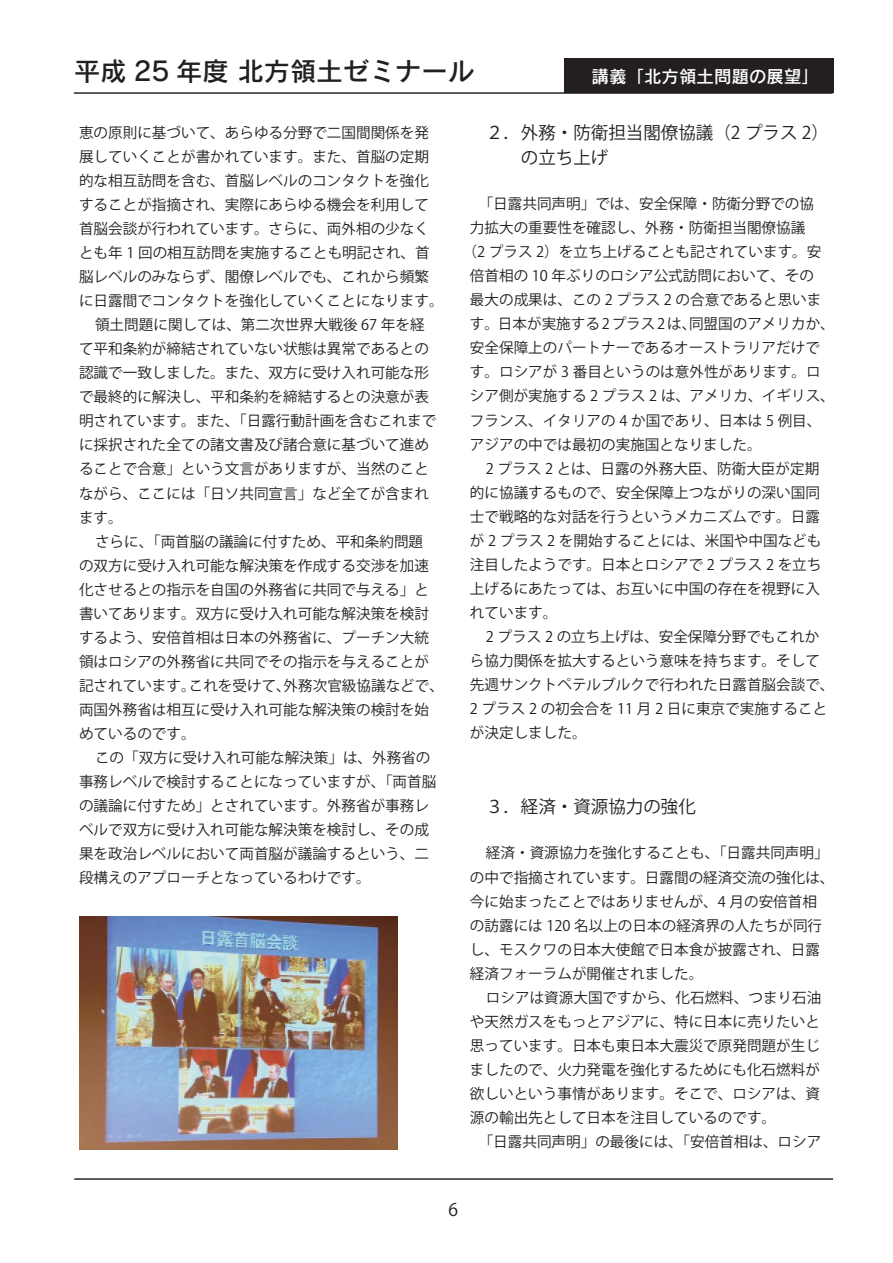
<style>
.page{position:relative;width:893px;height:1263px;background:#fff}
.page>*{position:absolute;margin:0;border:0;box-sizing:border-box;transform-origin:0 0}
.t1{font:26.25px "Rodin CID DB 90 msp RKSJ H";color:#231f20}
.t2{font:17.55px/24px "Koz Go Pro Regular 90 msp RKSJ H";color:#231f20}
.t3{font:17.55px "Rodin CID DB 90 msp RKSJ H";color:#fff}
.t4{font:14.55px/24px "Koz Go Pro Regular 90 msp RKSJ H";color:#231f20}
</style>
<div class="page">
<hr style="left:74px;top:92px;width:758px;height:2px;background:#231f20">
<hr style="left:74px;top:1178px;width:759px;height:2px;background:#231f20">
<div style="left:564px;top:58px;width:269px;height:35px;background:#231f20"></div>
<img style="left:79px;top:917px;width:318px;height:232px">
<h1 class="t1" style="left:74px;top:61px;width:401px">平成 25 年度 北方領土ゼミナール</h1>
<p class="t3" style="left:591px;top:70px;width:229px">講義「北方領土問題の展望」</p>
<p class="t4" style="left:79px;top:122px;width:351px">恵の原則に基づいて、あらゆる分野で二国間関係を発</p>
<p class="t4" style="left:79px;top:146px;width:351px">展していくことが書かれています。また、首脳の定期</p>
<p class="t4" style="left:79px;top:170px;width:351px">的な相互訪問を含む、首脳レベルのコンタクトを強化</p>
<p class="t4" style="left:79px;top:194px;width:351px">することが指摘され、実際にあらゆる機会を利用して</p>
<p class="t4" style="left:79px;top:218px;width:351px">首脳会談が行われています。さらに、両外相の少なく</p>
<p class="t4" style="left:79px;top:243px;width:352px">とも年 1 回の相互訪問を実施することも明記され、首</p>
<p class="t4" style="left:79px;top:267px;width:351px">脳レベルのみならず、閣僚レベルでも、これから頻繁</p>
<p class="t4" style="left:79px;top:291px;width:366px">に日露間でコンタクトを強化していくことになります。</p>
<p class="t4" style="left:95px;top:315px;width:331px">領土問題に関しては、第二次世界大戦後 67 年を経</p>
<p class="t4" style="left:79px;top:339px;width:351px">て平和条約が締結されていない状態は異常であるとの</p>
<p class="t4" style="left:79px;top:363px;width:351px">認識で一致しました。また、双方に受け入れ可能な形</p>
<p class="t4" style="left:79px;top:387px;width:351px">で最終的に解決し、平和条約を締結するとの決意が表</p>
<p class="t4" style="left:79px;top:411px;width:359px">明されています。また、「日露行動計画を含むこれまで</p>
<p class="t4" style="left:79px;top:435px;width:351px">に採択された全ての諸文書及び諸合意に基づいて進め</p>
<p class="t4" style="left:79px;top:459px;width:351px">ることで合意」という文言がありますが、当然のこと</p>
<p class="t4" style="left:79px;top:483px;width:351px">ながら、ここには「日ソ共同宣言」など全てが含まれ</p>
<p class="t4" style="left:79px;top:507px;width:45px">ます。</p>
<p class="t4" style="left:95px;top:531px;width:329px">さらに、「両首脳の議論に付すため、平和条約問題</p>
<p class="t4" style="left:79px;top:555px;width:351px">の双方に受け入れ可能な解決策を作成する交渉を加速</p>
<p class="t4" style="left:79px;top:579px;width:351px">化させるとの指示を自国の外務省に共同で与える」と</p>
<p class="t4" style="left:79px;top:603px;width:351px">書いてあります。双方に受け入れ可能な解決策を検討</p>
<p class="t4" style="left:79px;top:627px;width:351px">するよう、安倍首相は日本の外務省に、プーチン大統</p>
<p class="t4" style="left:79px;top:651px;width:351px">領はロシアの外務省に共同でその指示を与えることが</p>
<p class="t4" style="left:79px;top:675px;width:366px">記されています。これを受けて、外務次官級協議などで、</p>
<p class="t4" style="left:79px;top:699px;width:351px">両国外務省は相互に受け入れ可能な解決策の検討を始</p>
<p class="t4" style="left:79px;top:724px;width:118px">めているのです。</p>
<p class="t4" style="left:95px;top:748px;width:337px">この「双方に受け入れ可能な解決策」は、外務省の</p>
<p class="t4" style="left:79px;top:772px;width:359px">事務レベルで検討することになっていますが、「両首脳</p>
<p class="t4" style="left:79px;top:796px;width:351px">の議論に付すため」とされています。外務省が事務レ</p>
<p class="t4" style="left:79px;top:820px;width:351px">ベルで双方に受け入れ可能な解決策を検討し、その成</p>
<p class="t4" style="left:79px;top:844px;width:351px">果を政治レベルにおいて両首脳が議論するという、二</p>
<p class="t4" style="left:79px;top:868px;width:293px">段構えのアプローチとなっているわけです。</p>
<p class="t2" style="left:486px;top:123px;width:344px">２．外務・防衛担当閣僚協議（2 プラス 2）　　の立ち上げ</p>
<p class="t4" style="left:478px;top:194px;width:337px">「日露共同声明」では、安全保障・防衛分野での協</p>
<p class="t4" style="left:470px;top:218px;width:337px">力拡大の重要性を確認し、外務・防衛担当閣僚協議</p>
<p class="t4" style="left:462px;top:242px;width:360px">（2 プラス 2）を立ち上げることも記されています。安</p>
<p class="t4" style="left:470px;top:266px;width:346px">倍首相の 10 年ぶりのロシア公式訪問において、その</p>
<p class="t4" style="left:470px;top:290px;width:353px">最大の成果は、この 2 プラス 2 の合意であると思いま</p>
<p class="t4" style="left:470px;top:314px;width:366px">す。日本が実施する 2プラス 2は、同盟国のアメリカか、</p>
<p class="t4" style="left:470px;top:338px;width:351px">安全保障上のパートナーであるオーストラリアだけで</p>
<p class="t4" style="left:470px;top:362px;width:352px">す。ロシアが 3 番目というのは意外性があります。ロ</p>
<p class="t4" style="left:470px;top:386px;width:366px">シア側が実施する 2 プラス 2 は、アメリカ、イギリス、</p>
<p class="t4" style="left:470px;top:410px;width:353px">フランス、イタリアの 4 か国であり、日本は 5 例目、</p>
<p class="t4" style="left:470px;top:434px;width:293px">アジアの中では最初の実施国となりました。</p>
<p class="t4" style="left:486px;top:458px;width:335px">2 プラス 2 とは、日露の外務大臣、防衛大臣が定期</p>
<p class="t4" style="left:470px;top:482px;width:351px">的に協議するもので、安全保障上つながりの深い国同</p>
<p class="t4" style="left:470px;top:506px;width:351px">士で戦略的な対話を行うというメカニズムです。日露</p>
<p class="t4" style="left:470px;top:530px;width:353px">が 2 プラス 2 を開始することには、米国や中国なども</p>
<p class="t4" style="left:470px;top:554px;width:353px">注目したようです。日本とロシアで 2 プラス 2 を立ち</p>
<p class="t4" style="left:470px;top:578px;width:351px">上げるにあたっては、お互いに中国の存在を視野に入</p>
<p class="t4" style="left:470px;top:602px;width:89px">れています。</p>
<p class="t4" style="left:486px;top:627px;width:335px">2 プラス 2 の立ち上げは、安全保障分野でもこれか</p>
<p class="t4" style="left:470px;top:651px;width:351px">ら協力関係を拡大するという意味を持ちます。そして</p>
<p class="t4" style="left:470px;top:675px;width:366px">先週サンクトペテルブルクで行われた日露首脳会談で、</p>
<p class="t4" style="left:470px;top:699px;width:359px">2 プラス 2 の初会合を 11 月 2 日に東京で実施すること</p>
<p class="t4" style="left:470px;top:723px;width:118px">が決定しました。</p>
<p class="t2" style="left:486px;top:797px;width:211px">３．経済・資源協力の強化</p>
<p class="t4" style="left:470px;top:843px;width:366px;text-indent:16px">経済・資源協力を強化することも、「日露共同声明」の中で指摘されています。日露間の経済交流の強化は、今に始まったことではありませんが、4 月の安倍首相の訪露には 120 名以上の日本の経済界の人たちが同行し、モスクワの日本大使館で日本食が披露され、日露経済フォーラムが開催されました。</p>
<p class="t4" style="left:470px;top:987px;width:353px;text-align:justify;text-indent:16px">ロシアは資源大国ですから、化石燃料、つまり石油や天然ガスをもっとアジアに、特に日本に売りたいと思っています。日本も東日本大震災で原発問題が生じましたので、火力発電を強化するためにも化石燃料が欲しいという事情があります。そこで、ロシアは、資源の輸出先として日本を注目しているのです。</p>
<p class="t4" style="left:478px;top:1132px;width:344px">「日露共同声明」の最後には、「安倍首相は、ロシア</p>
<p class="t2" style="left:448px;top:1199px;width:11px">6</p>
</div>
